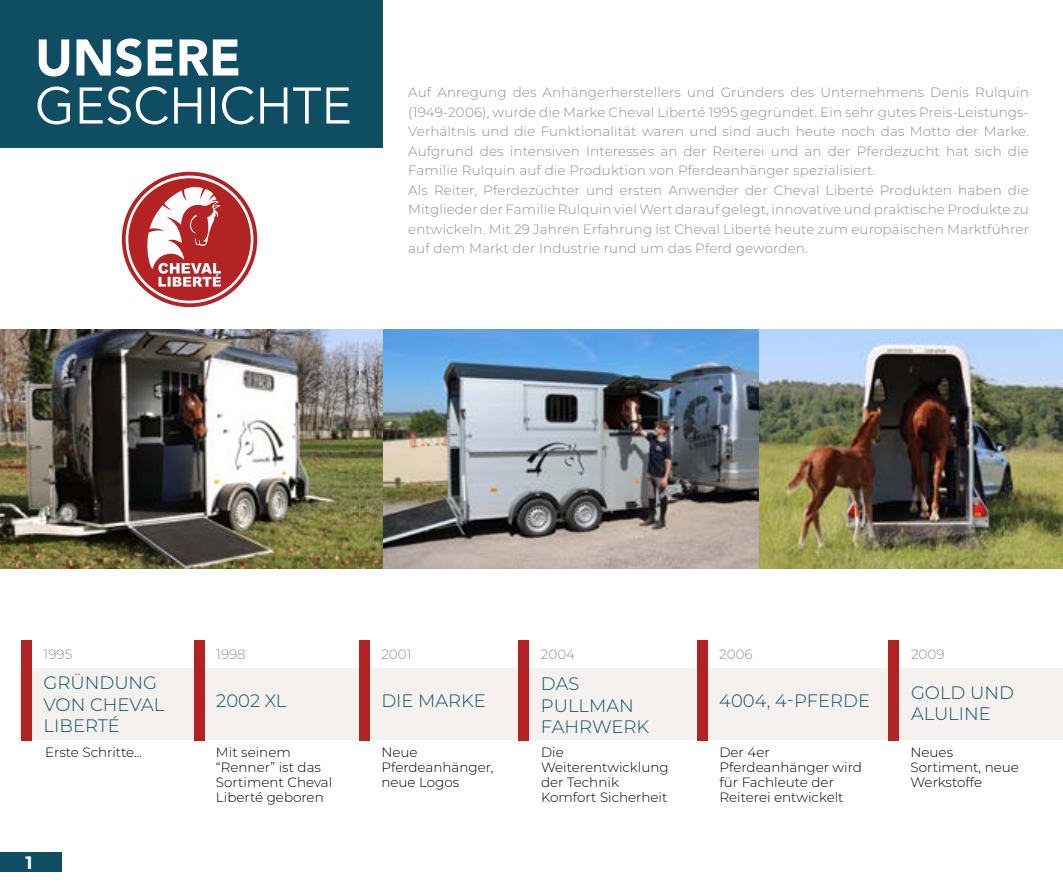
<style>
.page{position:relative;width:1063px;height:893px;background:#fff}
.page>*{position:absolute;margin:0;border:0;box-sizing:border-box;transform-origin:0 0}
.t1{font:51px "Avenir LT Std";color:#fff}
.t2{font:900 51px "Avenir LT Std";color:#fff}
.t3{font:300 18px/21.6px "Montserrat";color:#0f4d62}
.t4{font:700 18px "Montserrat";color:#fff}
.t5{font:300 13.5px/19.5px "Montserrat";letter-spacing:.01em;color:#908e8e}
.t6{font:300 13.5px/15px "Montserrat";color:#000}
</style>
<div class="page">
<img style="left:759px;top:329px;width:304px;height:240px">
<div style="left:19px;top:668px;width:1044px;height:72px;background:#f4f1ef"></div>
<img style="left:362px;top:329px;width:397px;height:240px">
<svg style="left:122px;top:172px;width:135px;height:135px"></svg>
<div style="left:697px;top:640px;width:10px;height:100px;background:#b32223"></div>
<div style="left:194px;top:640px;width:10px;height:100px;background:#b32223"></div>
<div style="left:21px;top:640px;width:11px;height:100px;background:#b32223"></div>
<div style="left:359px;top:640px;width:10px;height:100px;background:#b32223"></div>
<div style="left:519px;top:640px;width:10px;height:100px;background:#b32223"></div>
<div style="left:889px;top:640px;width:10px;height:100px;background:#b32223"></div>
<div style="left:0;top:0;width:383px;height:148px;background:#0f4d62"></div>
<img style="left:0;top:329px;width:362px;height:240px">
<div style="left:0;top:852px;width:62px;height:20px;background:#114d62"></div>
<h1 class="t2" style="left:35px;top:27px;width:207px">UNSERE</h1>
<h1 class="t1" style="left:35px;top:77px;width:318px">GESCHICHTE</h1>
<p class="t5" style="left:408px;top:82px;width:622px">Auf Anregung des Anhängerherstellers und Gründers des Unternehmens Denis Rulquin (1949-2006), wurde die Marke Cheval Liberté 1995 gegründet. Ein sehr gutes Preis-Leistungs-Verhältnis und die Funktionalität waren und sind auch heute noch das Motto der Marke.<br>Aufgrund des intensiven Interesses an der Reiterei und an der Pferdezucht hat sich die Familie Rulquin auf die Produktion von Pferdeanhänger spezialisiert.<br>Als Reiter, Pferdezüchter und ersten Anwender der Cheval Liberté Produkten haben die Mitglieder der Familie Rulquin viel Wert darauf gelegt, innovative und praktische Produkte zu entwickeln. Mit 29 Jahren Erfahrung ist Cheval Liberté heute zum europäischen Marktführer auf dem Markt der Industrie rund um das Pferd geworden.</p>
<p class="t5" style="left:44px;top:644px;width:30px">1995</p>
<h2 class="t3" style="left:44px;top:671px;width:122px">GRÜNDUNG<br>VON CHEVAL<br>LIBERTÉ</h2>
<p class="t5" style="left:216px;top:644px;width:31px">1998</p>
<p class="t5" style="left:719px;top:644px;width:35px">2006</p>
<h2 class="t3" style="left:216px;top:689px;width:72px">2002 XL</h2>
<p class="t5" style="left:381px;top:644px;width:32px">2001</p>
<h2 class="t3" style="left:381px;top:689px;width:106px">DIE MARKE</h2>
<p class="t5" style="left:541px;top:644px;width:36px">2004</p>
<h2 class="t3" style="left:541px;top:672px;width:110px">DAS<br>PULLMAN<br>FAHRWERK</h2>
<h2 class="t3" style="left:719px;top:689px;width:152px">4004, 4-PFERDE</h2>
<p class="t5" style="left:911px;top:644px;width:35px">2009</p>
<h2 class="t3" style="left:911px;top:681px;width:104px">GOLD UND<br>ALULINE</h2>
<p class="t6" style="left:45px;top:744px;width:99px">Erste Schritte...</p>
<p class="t6" style="left:216px;top:744px;width:118px">Mit seinem “Renner” ist das<br>Sortiment Cheval<br>Liberté geboren</p>
<p class="t6" style="left:381px;top:744px;width:114px">Neue<br>Pferdeanhänger, neue Logos</p>
<p class="t6" style="left:541px;top:744px;width:129px">Die<br>Weiterentwicklung der Technik<br>Komfort Sicherheit</p>
<p class="t6" style="left:719px;top:744px;width:144px">Der 4er<br>Pferdeanhänger wird für Fachleute der<br>Reiterei entwickelt</p>
<p class="t6" style="left:911px;top:744px;width:110px">Neues<br>Sortiment, neue<br>Werkstoffe</p>
<h2 class="t4" style="left:26px;top:850px;width:9px">1</h2>
</div>
